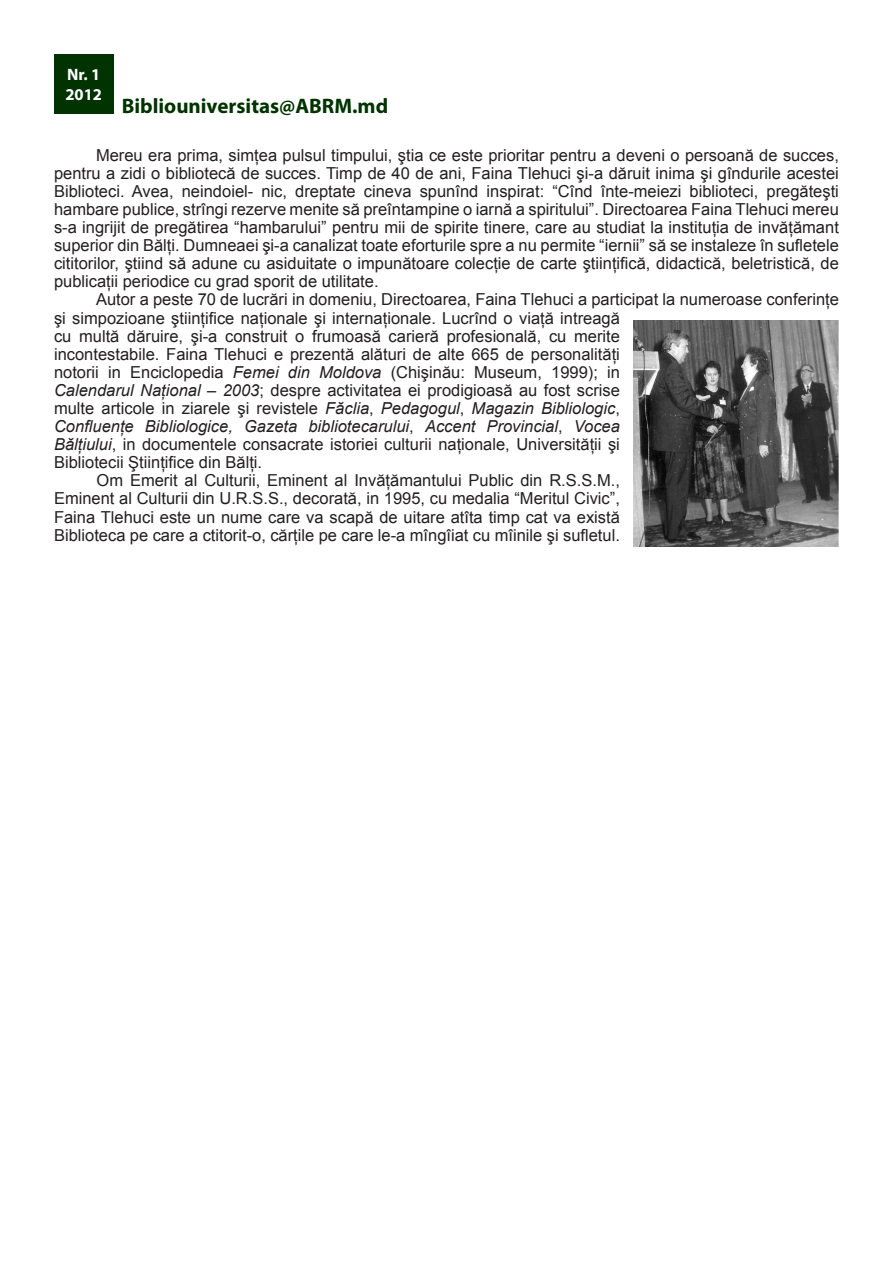
<style>
.page{position:relative;width:893px;height:1263px;background:#fff}
.page>*{position:absolute;margin:0;border:0;box-sizing:border-box;transform-origin:0 0}
.t1{font:700 21px "Myriad Pro";color:#030}
.Pa0{font:16.5px/18.1px "Arial";color:#231f20;text-align:justify}
.t2{font:700 16.5px "Myriad Pro";color:#fff}
.s1{font-style:italic}
</style>
<div class="page">
<div style="left:54px;top:54px;width:59px;height:59px;background:#030"></div>
<img style="left:633px;top:321px;width:206px;height:225px">
<p class="t2" style="left:67px;top:64px;width:35px">Nr. 1</p>
<p class="t2" style="left:65px;top:83px;width:38px">2012</p>
<p class="t1" style="left:122px;top:93px;width:268px">Bibliouniversitas@ABRM.md</p>
<p class="Pa0" style="left:54px;top:146px;width:786px;text-indent:42px">Mereu era prima, simţea pulsul timpului, ştia ce este prioritar pentru a deveni o persoană de succes, pentru a zidi o bibliotecă de succes. Timp de 40 de ani, Faina Tlehuci şi-a dăruit inima şi gîndurile acestei Biblioteci. Avea, neindoiel- nic, dreptate cineva spunînd inspirat: “Cînd înte-meiezi biblioteci, pregăteşti hambare publice, strîngi rezerve menite să preîntampine o iarnă a spiritului”. Directoarea Faina Tlehuci mereu s-a ingrijit de pregătirea “hambarului” pentru mii de spirite tinere, care au studiat la instituţia de invăţămant superior din Bălţi. Dumneaei şi-a canalizat toate eforturile spre a nu permite “iernii” să se instaleze în sufletele cititorilor, ştiind să adune cu asiduitate o impunătoare colecţie de carte ştiinţifică, didactică, beletristică, de publicaţii periodice cu grad sporit de utilitate.</p>
<p class="Pa0" style="left:54px;top:291px;width:786px;text-align:left;text-indent:42px">Autor a peste 70 de lucrări in domeniu, Directoarea, Faina Tlehuci a participat la numeroase conferinţe şi simpozioane ştiinţifice naţionale şi internaţionale. Lucrînd o viaţă intreagă<br>cu multă dăruire, şi-a construit o frumoasă carieră profesională, cu merite<br>incontestabile. Faina Tlehuci e prezentă alături de alte 665 de personalităţi<br>notorii in Enciclopedia <span class="s1">Femei din Moldova</span> (Chişinău: Museum, 1999); in<br><span class="s1">Calendarul Naţional – 2003</span>; despre activitatea ei prodigioasă au fost scrise<br>multe articole in ziarele şi revistele <span class="s1">Făclia</span>, <span class="s1">Pedagogul</span>, <span class="s1">Magazin Bibliologic</span>,<br><span class="s1">Confluenţe Bibliologice, Gazeta bibliotecarului</span>, <span class="s1">Accent Provincial</span>, <span class="s1">Vocea<br>Bălţiului</span>, in documentele consacrate istoriei culturii naţionale, Universităţii şi<br>Bibliotecii Ştiinţifice din Bălţi.</p>
<p class="Pa0" style="left:54px;top:472px;width:567px;text-indent:43px">Om Emerit al Culturii, Eminent al Invăţămantului Public din R.S.S.M., Eminent al Culturii din U.R.S.S., decorată, in 1995, cu medalia “Meritul Civic”, Faina Tlehuci este un nume care va scapă de uitare atîta timp cat va există Biblioteca pe care a ctitorit-o, cărţile pe care le-a mîngîiat cu mîinile şi sufletul.</p>
</div>
